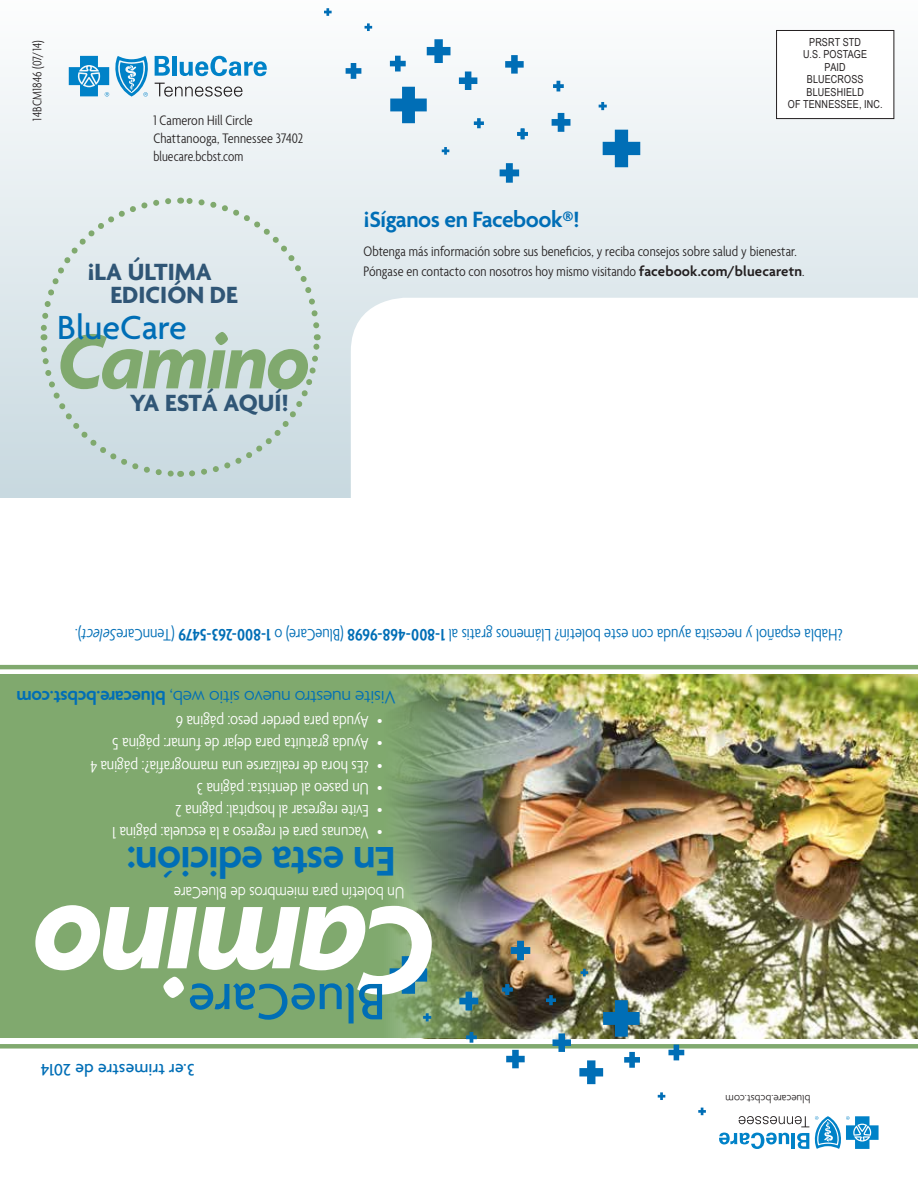
<style>
.page{position:relative;width:918px;height:1188px;background:#fff}
.page>*{position:absolute;margin:0;border:0;box-sizing:border-box;transform-origin:0 0}
.t1{font:italic 700 135.3px "Agenda";letter-spacing:-.025em;color:#fff;scale:.96 1}
.t2{font:italic 700 84px "Agenda";letter-spacing:-.02em;color:#80a96e;scale:.96 1}
.t3{font:500 55.5px "Agenda";letter-spacing:-.005em;color:#006eb6}
.t4{font:600 44.85px "Agenda";letter-spacing:-.025em;color:#006eb6}
.t5{font:500 36.15px "Agenda";color:#006eb6}
.t6{font:700 25.35px/22.5px "Agenda";color:#305676}
.t7{font:600 23.85px "Agenda";letter-spacing:-.02em;color:#006eb6}
.t8{font:300 19.5px "Agenda";letter-spacing:-.02em;color:#006eb6}
.t9{font:300 condensed 18px "Agenda";letter-spacing:-.005em;color:#fff}
.t10{font:300 condensed 18px "Agenda";letter-spacing:-.005em;color:#006eb6}
.t11{font:300 17.85px "Agenda";color:#fff;scale:.84 1}
.t12{font:500 17.85px "Agenda";color:#006eb6}
.t13{font:300 condensed 15px/17.9px "Agenda";letter-spacing:.005em;color:#231f20}
.t14{font:300 condensed 13.5px "Agenda";letter-spacing:.01em;color:#231f20}
.t15{font:300 11.55px "Agenda";color:#231f20;scale:.95 1}
.t16{font:10.95px/12.5px "Arial Narrow";letter-spacing:.015em;color:#231f20;text-align:center}
.s1{font-weight:600;font-stretch:normal}
.s2{font-weight:600}
.s3{font-style:italic}
</style>
<div class="page">
<div style="left:0;top:0;width:918px;height:498px;background:linear-gradient(to bottom,#fcfdfd,#c8d9e0)"></div>
<img style="left:519px;top:675px;width:399px;height:363px">
<svg style="left:442px;top:147px;width:7px;height:8px"></svg>
<svg style="left:505px;top:55px;width:19px;height:19px"></svg>
<svg style="left:390px;top:56px;width:16px;height:16px"></svg>
<svg style="left:390px;top:87px;width:37px;height:36px"></svg>
<svg style="left:599px;top:102px;width:8px;height:8px"></svg>
<svg style="left:552px;top:113px;width:18px;height:19px"></svg>
<svg style="left:500px;top:163px;width:19px;height:20px"></svg>
<svg style="left:603px;top:130px;width:37px;height:37px"></svg>
<svg style="left:517px;top:129px;width:11px;height:10px"></svg>
<svg style="left:553px;top:81px;width:11px;height:10px"></svg>
<svg style="left:474px;top:118px;width:10px;height:10px"></svg>
<svg style="left:459px;top:72px;width:18px;height:18px"></svg>
<svg style="left:427px;top:39px;width:24px;height:24px"></svg>
<svg style="left:346px;top:63px;width:15px;height:16px"></svg>
<svg style="left:365px;top:23px;width:7px;height:8px"></svg>
<svg style="left:324px;top:8px;width:8px;height:8px"></svg>
<svg style="left:69px;top:56px;width:40px;height:41px"></svg>
<svg style="left:115px;top:56px;width:34px;height:41px"></svg>
<svg style="left:155px;top:56px;width:15px;height:20px"></svg>
<div style="left:172px;top:56px;width:5px;height:20px;background:#0082c8"></div>
<svg style="left:180px;top:56px;width:87px;height:20px"></svg>
<svg style="left:155px;top:83px;width:88px;height:14px"></svg>
<div style="left:777px;top:30px;width:117px;height:89px;background:#fff"></div>
<div style="left:776px;top:30px;width:118px;height:89px;border:1px solid #231f20"></div>
<svg style="left:0;top:675px;width:519px;height:363px;background:#7ea16d"></svg>
<div style="left:0;top:1044px;width:918px;height:5px;background:#80a96e"></div>
<svg style="left:581px;top:969px;width:7px;height:7px"></svg>
<svg style="left:506px;top:1050px;width:19px;height:18px"></svg>
<svg style="left:624px;top:1052px;width:16px;height:16px"></svg>
<svg style="left:603px;top:1000px;width:37px;height:37px"></svg>
<svg style="left:423px;top:1013px;width:8px;height:8px"></svg>
<svg style="left:459px;top:992px;width:19px;height:18px"></svg>
<svg style="left:511px;top:941px;width:19px;height:19px"></svg>
<svg style="left:390px;top:956px;width:37px;height:38px"></svg>
<svg style="left:502px;top:984px;width:11px;height:11px"></svg>
<svg style="left:466px;top:1032px;width:11px;height:11px"></svg>
<svg style="left:546px;top:995px;width:10px;height:10px"></svg>
<svg style="left:553px;top:1033px;width:18px;height:19px"></svg>
<svg style="left:579px;top:1060px;width:24px;height:24px"></svg>
<svg style="left:668px;top:1045px;width:16px;height:15px"></svg>
<svg style="left:658px;top:1092px;width:7px;height:8px"></svg>
<svg style="left:698px;top:1108px;width:8px;height:7px"></svg>
<svg style="left:719px;top:1116px;width:160px;height:33px"></svg>
<hr style="left:0;top:665px;width:918px;height:4px;background:#80a96e">
<svg style="left:39px;top:196px;width:282px;height:282px;background:#d6e2e6"></svg>
<svg style="left:351px;top:298px;width:567px;height:200px"></svg>
<p class="t14" style="left:30px;top:121px;width:82px;rotate:-90deg">14BCM1846 (07/14)</p>
<p class="t13" style="left:153px;top:112px;width:151px">1 Cameron Hill Circle<br>Chattanooga, Tennessee 37402 bluecare.bcbst.com</p>
<h3 class="t6" style="left:111px;top:262px;width:129px;text-indent:-23px">¡LA ÚLTIMA<br>EDICIÓN DE</h3>
<h2 class="t2" style="left:57px;top:316px;width:265px">Camino</h2>
<h3 class="t6" style="left:130px;top:393px;width:161px">YA ESTÁ AQUÍ!</h3>
<h3 class="t5" style="left:57px;top:308px;width:131px">BlueCare</h3>
<p class="t16" style="left:788px;top:35px;width:96px">PRSRT STD<br>U.S. POSTAGE<br>PAID<br>BLUECROSS<br>BLUESHIELD<br>OF TENNESSEE, INC.</p>
<h3 class="t7" style="left:364px;top:206px;width:218px">¡Síganos en Facebook®!</h3>
<p class="t13" style="left:364px;top:243px;width:442px;line-height:19.4px">Obtenga más información sobre sus beneficios, y reciba consejos sobre salud y bienestar.<br>Póngase en contacto con nosotros hoy mismo visitando <span class="s1">facebook.com/bluecaretn</span>.</p>
<p class="t10" style="left:843px;top:644px;width:769px;rotate:-180deg">¿Habla español y necesita ayuda con este boletín? Llámenos gratis al <span class="s2">1-800-468-9698</span> (BlueCare) o <span class="s2">1-800-263-5479</span> (TennCare<span class="s3">Select</span>).</p>
<h3 class="t8" style="left:396px;top:708px;width:381px;rotate:-180deg">Visite nuestro nuevo sitio web, <span class="s2">bluecare.bcbst.com</span></h3>
<p class="t9" style="left:369px;top:732px;width:195px;rotate:-180deg">Ayuda para perder peso: página 6</p>
<p class="t9" style="left:382px;top:732px;width:7px;rotate:-180deg">•</p>
<p class="t9" style="left:369px;top:754px;width:258px;rotate:-180deg">Ayuda gratuita para dejar de fumar: página 5</p>
<p class="t9" style="left:382px;top:754px;width:7px;rotate:-180deg">•</p>
<p class="t9" style="left:369px;top:776px;width:280px;rotate:-180deg">¿Es hora de realizarse una mamografía?: página 4</p>
<p class="t9" style="left:382px;top:776px;width:7px;rotate:-180deg">•</p>
<p class="t9" style="left:369px;top:798px;width:174px;rotate:-180deg">Un paseo al dentista: página 3</p>
<p class="t9" style="left:382px;top:798px;width:7px;rotate:-180deg">•</p>
<p class="t9" style="left:369px;top:820px;width:195px;rotate:-180deg">Evite regresar al hospital: página 2</p>
<p class="t9" style="left:382px;top:820px;width:7px;rotate:-180deg">•</p>
<p class="t9" style="left:369px;top:843px;width:258px;rotate:-180deg">Vacunas para el regreso a la escuela: página 1</p>
<p class="t9" style="left:382px;top:843px;width:7px;rotate:-180deg">•</p>
<h3 class="t4" style="left:396px;top:885px;width:271px;rotate:-180deg">En esta edición:</h3>
<p class="t11" style="left:405px;top:902px;width:276px;rotate:-180deg">Un boletín para miembros de BlueCare</p>
<h1 class="t1" style="left:437px;top:1023px;width:424px;rotate:-180deg">Camino</h1>
<h3 class="t3" style="left:386px;top:1032px;width:199px;rotate:-180deg">BlueCare</h3>
<p class="t12" style="left:195px;top:1080px;width:156px;rotate:-180deg">3.er trimestre de 2014</p>
<p class="t15" style="left:810px;top:1105px;width:91px;rotate:-180deg">bluecare.bcbst.com</p>
</div>
